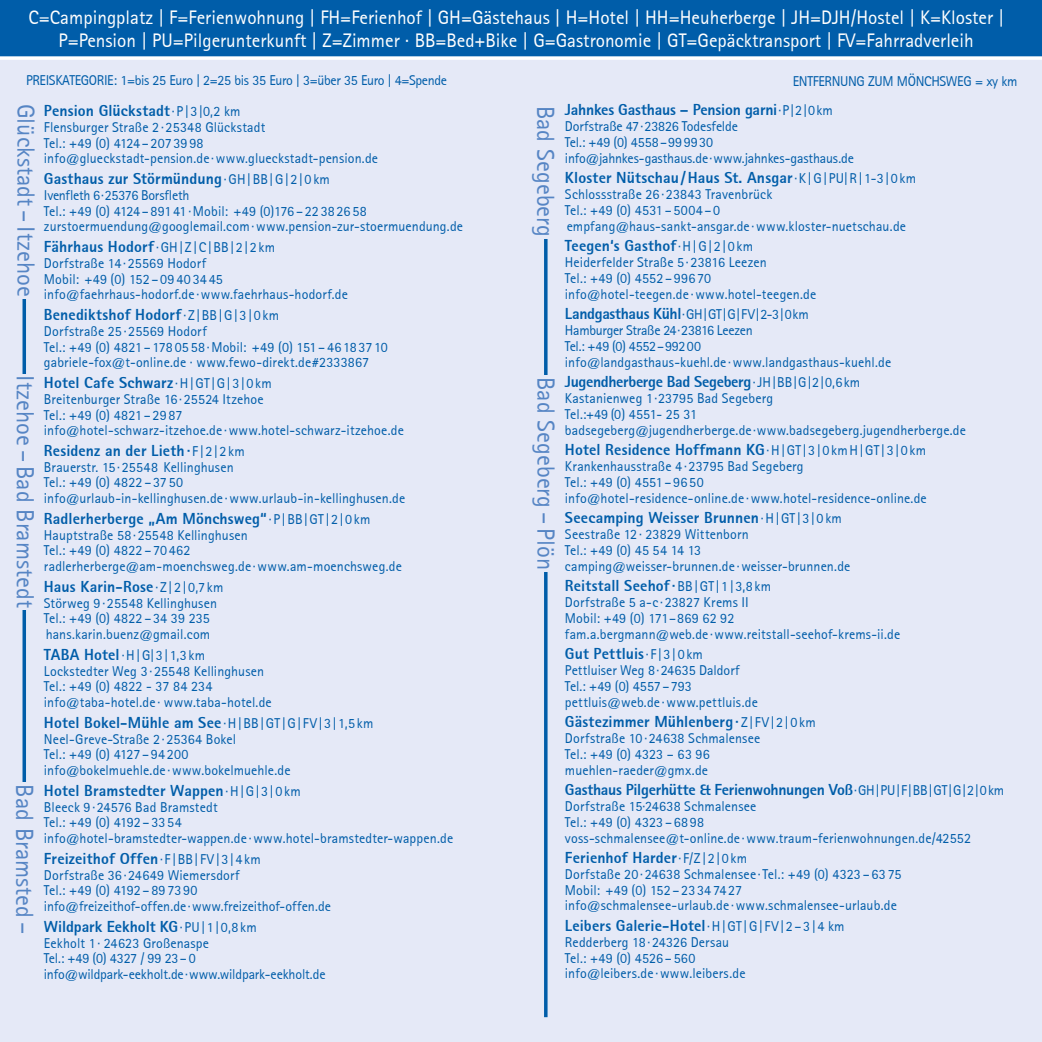
<style>
.page{position:relative;width:1042px;height:1042px;background:#e5e9f7}
.page>*{position:absolute;margin:0;border:0;box-sizing:border-box;transform-origin:0 0}
.t1{font:24.5px "Libre Sans Serif S Si";color:#5685c4}
.t2{font:19.25px/23.1px "Libre Sans Serif S Si";color:#fff;text-align:center}
.t3{font:800 15.75px "Libre Sans Serif Black S Si";letter-spacing:.005em;color:#005da9}
.t4{font:800 15.75px "Libre Sans Serif Black S Si";letter-spacing:-.015em;color:#005da9}
.t5{font:800 15.75px "Libre Sans Serif Black S Si";letter-spacing:-.02em;color:#005da9}
.t6{font:14px/15.8px "Libre Sans Serif S Si";letter-spacing:.005em;color:#005da9}
.t7{font:14px "Libre Sans Serif S Si";letter-spacing:-.025em;color:#005da9}
.s1{font-family:"Libre Sans Serif S Si";font-weight:400;font-size:14px}
.s2{font-family:"Libre Sans Serif Black S Si";font-weight:800;font-size:15.75px}
</style>
<div class="page">
<div style="left:0;top:0;width:1042px;height:60px;background:#005da9"></div>
<hr style="left:23px;top:105px;width:3px;height:825px;background:#005da9">
<hr style="left:544px;top:105px;width:3px;height:912px;background:#005da9">
<div style="left:16px;top:102px;width:21px;height:196px;background:#e5e9f7"></div>
<div style="left:535px;top:104px;width:21px;height:134px;background:#e5e9f7"></div>
<div style="left:15px;top:374px;width:21px;height:235px;background:#e5e9f7"></div>
<div style="left:14px;top:783px;width:21px;height:153px;background:#e5e9f7"></div>
<div style="left:536px;top:375px;width:21px;height:197px;background:#e5e9f7"></div>
<p class="t2" style="left:29px;top:6px;width:976px">C=Campingplatz | F=Ferienwohnung | FH=Ferienhof | GH=Gästehaus | H=Hotel | HH=Heuherberge | JH=DJH/Hostel | K=Kloster |<br>P=Pension | PU=Pilgerunterkunft | Z=Zimmer ∙ BB=Bed+Bike | G=Gastronomie | GT=Gepäcktransport | FV=Fahrradverleih</p>
<p class="t7" style="left:26px;top:72px;width:422px">PREISKATEGORIE: 1=bis 25 Euro | 2=25 bis 35 Euro | 3=über 35 Euro | 4=Spende</p>
<p class="t7" style="left:793px;top:73px;width:226px">ENTFERNUNG ZUM MÖNCHSWEG = xy km</p>
<p class="t3" style="left:44px;top:101px;width:198px">Pension Glückstadt<span class="s1">∙ P | 3|0,2 km</span></p>
<p class="t6" style="left:44px;top:119px;width:336px">Flensburger Straße 2∙25348 Glückstadt<br>Tel.: +49 (0) 4124–2073998<br>info@glueckstadt-pension.de ∙www.glueckstadt-pension.de</p>
<p class="t3" style="left:44px;top:169px;width:287px">Gasthaus zur Störmündung <span class="s1">∙GH|BB|G|2| 0km</span></p>
<p class="t6" style="left:44px;top:187px;width:421px">Ivenfleth 6∙25376 Borsfleth<br>Tel.: +49 (0) 4124 –89141∙Mobil: +49 (0)176 –223826 58 zurstoermuendung@googlemail.com∙www.pension-zur-stoermuendung.de</p>
<p class="t6" style="left:44px;top:239px;width:305px"><span class="s2">Fährhaus Hodorf</span>∙GH|Z|C|BB|2|2km<br>Dorfstraße 14∙25569 Hodorf<br>Mobil: +49 (0) 152–09 40 3445 info@faehrhaus-hodorf.de ∙www.faehrhaus-hodorf.de</p>
<p class="t3" style="left:44px;top:304px;width:237px">Benediktshof Hodorf<span class="s1">∙Z|BB|G|3|0km</span></p>
<p class="t6" style="left:44px;top:323px;width:345px">Dorfstraße 25∙25569 Hodorf<br>Tel.: +49 (0) 4821–178 0558∙Mobil: +49 (0) 151–4618 3710 gabriele-fox@t-online.de ∙ www.fewo-direkt.de#2333867</p>
<p class="t3" style="left:44px;top:372px;width:229px">Hotel Cafe Schwarz<span class="s1">∙H|GT|G|3|0km</span></p>
<p class="t6" style="left:44px;top:391px;width:361px">Breitenburger Straße 16∙25524 Itzehoe<br>Tel.: +49 (0) 4821–2987<br>info@hotel-schwarz-itzehoe.de ∙www.hotel-schwarz-itzehoe.de</p>
<p class="t3" style="left:44px;top:440px;width:202px">Residenz an der Lieth∙<span class="s1">F|2|2km</span></p>
<p class="t6" style="left:44px;top:459px;width:363px">Brauerstr. 15∙25548 Kellinghusen<br>Tel.: +49 (0) 4822–3750<br>info@urlaub-in-kellinghusen.de ∙www.urlaub-in-kellinghusen.de</p>
<p class="t3" style="left:44px;top:508px;width:328px">Radlerherberge „Am Mönchsweg“ <span class="s1">∙ P |BB|GT |2| 0km</span></p>
<p class="t6" style="left:44px;top:527px;width:359px">Hauptstraße 58∙ 25548 Kellinghusen<br>Tel.: +49 (0) 4822–70462<br>radlerherberge@am-moenchsweg.de ∙www.am-moenchsweg.de</p>
<p class="t3" style="left:44px;top:576px;width:181px">Haus Karin-Rose <span class="s1">∙ Z |2|0,7 km</span></p>
<p class="t6" style="left:44px;top:595px;width:175px">Störweg 9∙25548 Kellinghusen<br>Tel.: +49 (0) 4822–34 39 235 hans.karin.buenz@gmail.com</p>
<p class="t6" style="left:44px;top:647px;width:229px"><span class="s2">TABA Hotel</span>∙H|G|3|1,3km Lockstedter Weg 3 ∙ 25548 Kellinghusen Tel.: +49 (0) 4822 - 37 84 234 info@taba-hotel.de ∙ www.taba-hotel.de</p>
<p class="t3" style="left:44px;top:712px;width:331px">Hotel Bokel-Mühle am See<span class="s1">∙H|BB|GT|G|FV|3|1,5km</span></p>
<p class="t6" style="left:44px;top:731px;width:248px">Neel-Greve-Straße 2∙ 25364 Bokel<br>Tel.: +49 (0) 4127–94 200 info@bokelmuehle.de ∙www.bokelmuehle.de</p>
<p class="t3" style="left:44px;top:780px;width:258px">Hotel Bramstedter Wappen<span class="s1">∙H|G|3|0km</span></p>
<p class="t6" style="left:44px;top:799px;width:411px">Bleeck 9∙ 24576 Bad Bramstedt<br>Tel.: +49 (0) 4192–3354<br>info@hotel-bramstedter-wappen.de ∙www.hotel-bramstedter-wappen.de</p>
<p class="t3" style="left:44px;top:848px;width:218px">Freizeithof Offen<span class="s1">∙F|BB|FV|3|4km</span></p>
<p class="t6" style="left:44px;top:867px;width:288px">Dorfstraße 36∙24649 Wiemersdorf<br>Tel.: +49 (0) 4192–897390 info@freizeithof-offen.de∙www.freizeithof-offen.de</p>
<p class="t3" style="left:44px;top:916px;width:214px">Wildpark Eekholt KG<span class="s1">∙ PU|1| 0,8km</span></p>
<p class="t6" style="left:44px;top:935px;width:283px">Eekholt 1 ∙ 24623 Großenaspe<br>Tel.: +49 (0) 4327 / 99 23–0 info@wildpark-eekholt.de∙www.wildpark-eekholt.de</p>
<h1 class="t1" style="left:40px;top:104px;width:194px;rotate:90deg">Glückstadt – Itzehoe</h1>
<h1 class="t1" style="left:560px;top:106px;width:132px;rotate:90deg">Bad Segeberg</h1>
<h1 class="t1" style="left:40px;top:375px;width:234px;rotate:90deg">Itzehoe – Bad Bramstedt</h1>
<h1 class="t1" style="left:560px;top:377px;width:194px;rotate:90deg">Bad Segeberg – Plön</h1>
<h1 class="t1" style="left:39px;top:784px;width:151px;rotate:90deg">Bad Bramsted –</h1>
<p class="t3" style="left:565px;top:100px;width:269px">Jahnkes Gasthaus – Pension garni<span class="s1">∙P|2|0km</span></p>
<p class="t6" style="left:565px;top:118px;width:291px">Dorfstraße 47∙23826 Todesfelde<br>Tel.: +49 (0) 4558–999930 info@jahnkes-gasthaus.de∙www.jahnkes-gasthaus.de</p>
<p class="t3" style="left:565px;top:168px;width:353px">Kloster Nütschau/Haus St. Ansgar<span class="s1">∙K|G|PU|R|1-3|0km</span></p>
<p class="t6" style="left:565px;top:186px;width:343px">Schlossstraße 26 ∙ 23843 Travenbrück<br>Tel.: +49 (0) 4531–5004–0 empfang@haus-sankt-ansgar.de ∙www.kloster-nuetschau.de</p>
<p class="t3" style="left:565px;top:236px;width:190px">Teegen‘s Gasthof<span class="s1">∙H|G|2|0km</span></p>
<p class="t6" style="left:565px;top:254px;width:253px">Heiderfelder Straße 5 ∙23816 Leezen<br>Tel.: +49 (0) 4552–996 70 info@hotel-teegen.de ∙www.hotel-teegen.de</p>
<p class="t6" style="left:565px;top:307px;width:328px"><span class="s2">Landgasthaus Kühl</span>∙GH|GT|G|FV|2-3|0km<br>Hamburger Straße 24∙23816 Leezen<br>Tel.: +49 (0) 4552–99200<br>info@landgasthaus-kuehl.de ∙www.landgasthaus-kuehl.de</p>
<p class="t5" style="left:565px;top:372px;width:297px">Jugendherberge Bad Segeberg<span class="s1">∙JH|BB|G|2|0,6km</span></p>
<p class="t6" style="left:565px;top:390px;width:402px">Kastanienweg 1∙23795 Bad Segeberg<br>Tel.:+49 (0) 4551- 25 31 badsegeberg@jugendherberge.de∙www.badsegeberg.jugendherberge.de</p>
<p class="t3" style="left:565px;top:440px;width:363px">Hotel Residence Hoffmann KG<span class="s1">∙H|GT|3|0kmH|GT|3|0km</span></p>
<p class="t6" style="left:565px;top:458px;width:363px">Krankenhausstraße 4 ∙23795 Bad Segeberg<br>Tel.: +49 (0) 4551–96 50<br>info@hotel-residence-online.de ∙www.hotel-residence-online.de</p>
<p class="t3" style="left:565px;top:508px;width:278px">Seecamping Weisser Brunnen<span class="s1">∙H|GT |3|0km</span></p>
<p class="t6" style="left:565px;top:526px;width:287px">Seestraße 12∙ 23829 Wittenborn<br>Tel.: +49 (0) 45 54 14 13 camping@weisser-brunnen.de ∙weisser-brunnen.de</p>
<p class="t3" style="left:565px;top:576px;width:208px">Reitstall Seehof∙ <span class="s1">BB|GT|1|3,8km</span></p>
<p class="t6" style="left:565px;top:594px;width:337px">Dorfstraße 5 a-c∙23827 Krems II<br>Mobil: +49 (0) 171–869 62 92 fam.a.bergmann@web.de∙www.reitstall-seehof-krems-ii.de</p>
<p class="t3" style="left:565px;top:644px;width:140px">Gut Pettluis<span class="s1">∙F|3|0km</span></p>
<p class="t6" style="left:565px;top:662px;width:194px">Pettluiser Weg 8∙24635 Daldorf<br>Tel.: +49 (0) 4557–793 pettluis@web.de ∙www.pettluis.de</p>
<p class="t3" style="left:565px;top:712px;width:252px">Gästezimmer Mühlenberg ∙ <span class="s1">Z | FV|2|0km</span></p>
<p class="t6" style="left:565px;top:730px;width:197px">Dorfstraße 10∙ 24638 Schmalensee<br>Tel.: +49 (0) 4323 – 63 96 muehlen-raeder@gmx.de</p>
<p class="t4" style="left:565px;top:780px;width:441px">Gasthaus Pilgerhütte &amp; Ferienwohnungen Voß<span class="s1">∙GH|PU|F|BB|GT|G|2|0km</span></p>
<p class="t6" style="left:565px;top:798px;width:408px">Dorfstraße 15∙24638 Schmalensee<br>Tel.: +49 (0) 4323–68 98<br>voss-schmalensee@t-online.de ∙www.traum-ferienwohnungen.de/42552</p>
<p class="t3" style="left:565px;top:847px;width:184px">Ferienhof Harder<span class="s1">∙ F/Z |2| 0km</span></p>
<p class="t6" style="left:565px;top:866px;width:338px">Dorfstaße 20∙24638 Schmalensee∙Tel.: +49 (0) 4323–6375<br>Mobil: +49 (0) 152–2334 7427 info@schmalensee-urlaub.de ∙www.schmalensee-urlaub.de</p>
<p class="t3" style="left:565px;top:915px;width:281px">Leibers Galerie-Hotel<span class="s1">∙H|GT|G|FV|2–3|4 km</span></p>
<p class="t6" style="left:565px;top:934px;width:182px">Redderberg 18 ∙24326 Dersau<br>Tel.: +49 (0) 4526 –560 info@leibers.de ∙www.leibers.de</p>
</div>
